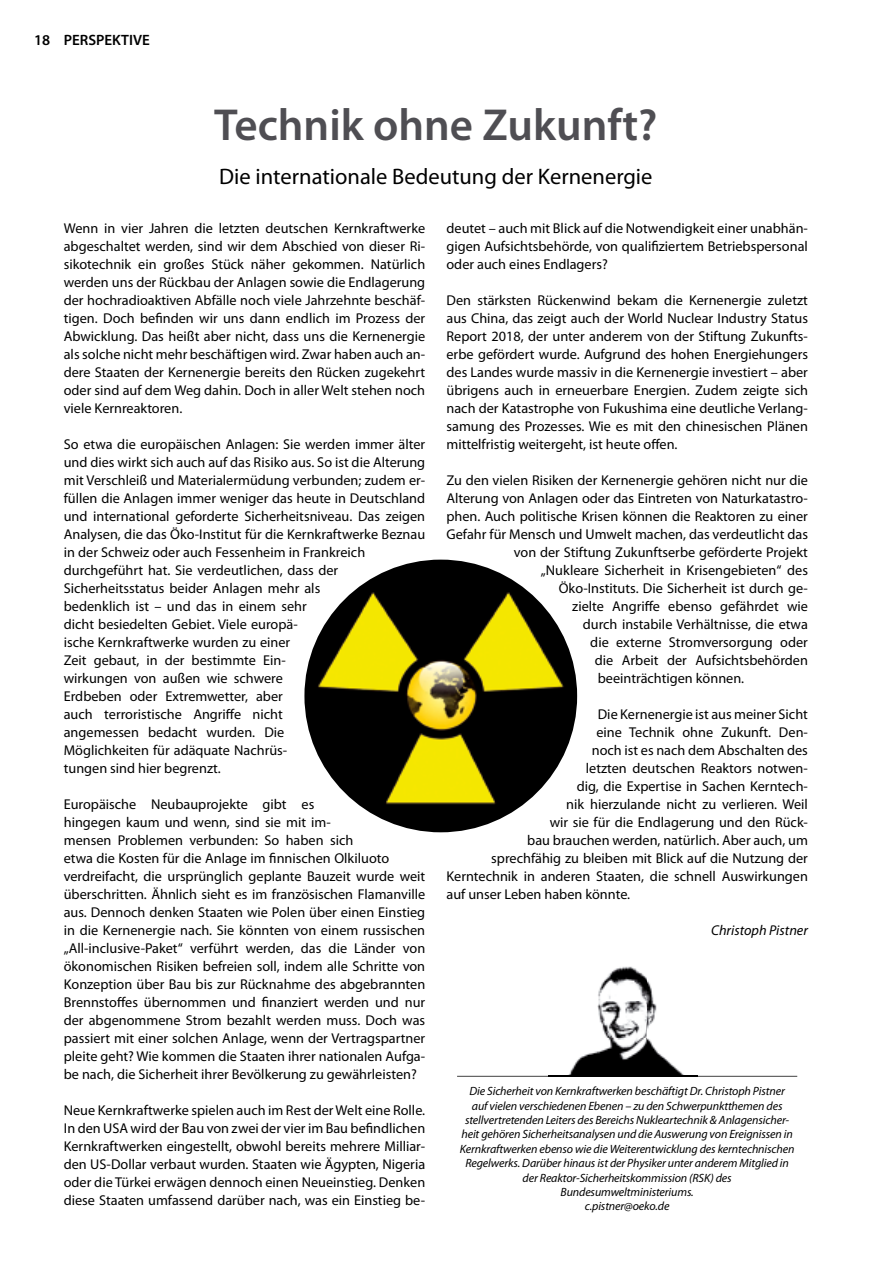
<style>
.page{position:relative;width:893px;height:1263px;background:#fff}
.page>*{position:absolute;margin:0;border:0;box-sizing:border-box;transform-origin:0 0}
.t1{font:600 45px "Myriad Pro";color:#4f4e53}
.t2{font:22.5px "Myriad Pro";color:#000}
.t3{font:600 15px "Myriad Pro";color:#000}
.t4{font:14.25px/18px "Myriad Pro";color:#000;text-align:justify}
.t5{font:italic 14.25px "Myriad Pro";color:#000}
.t6{font:italic 12px/14.4px "Myriad Pro";letter-spacing:-.01em;color:#000;text-align:center}
</style>
<div class="page">
<img style="left:548px;top:966px;width:150px;height:111px">
<hr style="left:698px;top:1076px;width:99px;height:1px;background:#000">
<hr style="left:457px;top:1076px;width:91px;height:1px;background:#000">
<img style="left:304px;top:560px;width:273px;height:272px;border-radius:136px">
<p class="t3" style="left:34px;top:31px;width:117px">18 PERSPEKTIVE</p>
<h1 class="t1" style="left:214px;top:96px;width:445px">Technik ohne Zukunft?</h1>
<h2 class="t2" style="left:219px;top:162px;width:435px">Die internationale Bedeutung der Kernenergie</h2>
<p class="t4" style="left:64px;top:219px;width:363px">Wenn in vier Jahren die letzten deutschen Kernkraftwerke abgeschaltet werden, sind wir dem Abschied von dieser Ri&shy;sikotechnik ein großes Stück näher gekommen. Natürlich werden uns der Rückbau der Anlagen sowie die Endlagerung der hochradioaktiven Abfälle noch viele Jahrzehnte beschäf&shy;tigen. Doch befinden wir uns dann endlich im Prozess der Abwicklung. Das heißt aber nicht, dass uns die Kernenergie als solche nicht mehr beschäftigen wird. Zwar haben auch an&shy;dere Staaten der Kernenergie bereits den Rücken zugekehrt oder sind auf dem Weg dahin. Doch in aller Welt stehen noch viele Kernreaktoren.</p>
<p class="t4" style="left:64px;top:435px;width:363px;text-align:left">So etwa die europäischen Anlagen: Sie werden immer älter und dies wirkt sich auch auf das Risiko aus. So ist die Alterung mit Verschleiß und Materialermüdung verbunden; zudem er&shy;füllen die Anlagen immer weniger das heute in Deutschland und international geforderte Sicherheitsniveau. Das zeigen Analysen, die das Öko-Institut für die Kernkraftwerke Beznau in der Schweiz oder auch Fessenheim in Frankreich durchgeführt hat. Sie verdeutlichen, dass der Sicherheitsstatus beider Anlagen mehr als<br>bedenklich ist – und das in einem sehr<br>dicht besiedelten Gebiet. Viele europä-<br>ische Kernkraftwerke wurden zu einer<br>Zeit gebaut, in der bestimmte Ein-<br>wirkungen von außen wie schwere<br>Erdbeben oder Extremwetter, aber<br>auch terroristische Angriffe nicht<br>angemessen bedacht wurden. Die<br>Möglichkeiten für adäquate Nachrüs-<br>tungen sind hier begrenzt.</p>
<p class="t4" style="left:64px;top:795px;width:363px;text-align:left">Europäische Neubauprojekte gibt es<br>hingegen kaum und wenn, sind sie mit im-<br>mensen Problemen verbunden: So haben sich<br>etwa die Kosten für die Anlage im finnischen Olkiluoto verdreifacht, die ursprünglich geplante Bauzeit wurde weit überschritten. Ähnlich sieht es im französischen Flamanville aus. Dennoch denken Staaten wie Polen über einen Einstieg in die Kernenergie nach. Sie könnten von einem russischen „All-inclusive-Paket“ verführt werden, das die Länder von ökonomischen Risiken befreien soll, indem alle Schritte von Konzeption über Bau bis zur Rücknahme des abgebrannten Brennstoffes übernommen und finanziert werden und nur der abgenommene Strom bezahlt werden muss. Doch was passiert mit einer solchen Anlage, wenn der Vertragspartner pleite geht? Wie kommen die Staaten ihrer nationalen Aufga&shy;be nach, die Sicherheit ihrer Bevölkerung zu gewährleisten?</p>
<p class="t4" style="left:64px;top:1101px;width:363px">Neue Kernkraftwerke spielen auch im Rest der Welt eine Rolle.<br>In den USA wird der Bau von zwei der vier im Bau befindlichen Kernkraftwerken eingestellt, obwohl bereits mehrere Milliar&shy;den US-Dollar verbaut wurden. Staaten wie Ägypten, Nigeria oder die Türkei erwägen dennoch einen Neueinstieg. Denken diese Staaten umfassend darüber nach, was ein Einstieg be-</p>
<p class="t4" style="left:446px;top:219px;width:363px">deutet – auch mit Blick auf die Notwendigkeit einer unabhän&shy;gigen Aufsichtsbehörde, von qualifiziertem Betriebspersonal oder auch eines Endlagers?</p>
<p class="t4" style="left:446px;top:291px;width:363px">Den stärksten Rückenwind bekam die Kernenergie zuletzt aus China, das zeigt auch der World Nuclear Industry Status Report 2018, der unter anderem von der Stiftung Zukunfts&shy;erbe gefördert wurde. Aufgrund des hohen Energiehungers des Landes wurde massiv in die Kernenergie investiert – aber übrigens auch in erneuerbare Energien. Zudem zeigte sich nach der Katastrophe von Fukushima eine deutliche Verlang&shy;samung des Prozesses. Wie es mit den chinesischen Plänen mittelfristig weitergeht, ist heute offen.</p>
<p class="t4" style="left:446px;top:471px;width:363px">Zu den vielen Risiken der Kernenergie gehören nicht nur die</p>
<p class="t4" style="left:446px;top:489px;width:363px">Alterung von Anlagen oder das Eintreten von Naturkatastro-</p>
<p class="t4" style="left:446px;top:507px;width:363px">phen. Auch politische Krisen können die Reaktoren zu einer</p>
<p class="t4" style="left:446px;top:525px;width:363px">Gefahr für Mensch und Umwelt machen, das verdeutlicht das</p>
<p class="t4" style="left:514px;top:543px;width:296px">von der Stiftung Zukunftserbe geförderte Projekt</p>
<p class="t4" style="left:541px;top:561px;width:269px">„Nukleare Sicherheit in Krisengebieten“ des</p>
<p class="t4" style="left:559px;top:579px;width:251px">Öko-Instituts. Die Sicherheit ist durch ge-</p>
<p class="t4" style="left:572px;top:597px;width:237px">zielte Angriffe ebenso gefährdet wie</p>
<p class="t4" style="left:583px;top:615px;width:227px">durch instabile Verhältnisse, die etwa</p>
<p class="t4" style="left:590px;top:633px;width:219px">die externe Stromversorgung oder</p>
<p class="t4" style="left:595px;top:651px;width:215px">die Arbeit der Aufsichtsbehörden</p>
<p class="t4" style="left:598px;top:669px;width:148px">beeinträchtigen können.</p>
<p class="t4" style="left:598px;top:705px;width:212px">Die Kernenergie ist aus meiner Sicht</p>
<p class="t4" style="left:596px;top:723px;width:213px">eine Technik ohne Zukunft. Den-</p>
<p class="t4" style="left:592px;top:741px;width:218px">noch ist es nach dem Abschalten des</p>
<p class="t4" style="left:586px;top:759px;width:224px">letzten deutschen Reaktors notwen-</p>
<p class="t4" style="left:577px;top:777px;width:233px">dig, die Expertise in Sachen Kerntech-</p>
<p class="t4" style="left:566px;top:795px;width:243px">nik hierzulande nicht zu verlieren. Weil</p>
<p class="t4" style="left:550px;top:813px;width:260px">wir sie für die Endlagerung und den Rück-</p>
<p class="t4" style="left:527px;top:831px;width:282px">bau brauchen werden, natürlich. Aber auch, um</p>
<p class="t4" style="left:491px;top:849px;width:318px">sprechfähig zu bleiben mit Blick auf die Nutzung der</p>
<p class="t4" style="left:446px;top:867px;width:363px">Kerntechnik in anderen Staaten, die schnell Auswirkungen</p>
<p class="t4" style="left:446px;top:885px;width:185px">auf unser Leben haben könnte.</p>
<p class="t5" style="left:711px;top:921px;width:98px">Christoph Pistner</p>
<p class="t6" style="left:460px;top:1084px;width:336px">Die Sicherheit von Kernkraftwerken beschäftigt Dr. Christoph Pistner<br>auf vielen verschiedenen Ebenen – zu den Schwerpunktthemen des stellvertretenden Leiters des Bereichs Nukleartechnik &amp; Anlagensicher&shy;heit gehören Sicherheitsanalysen und die Auswerung von Ereignissen in Kernkraftwerken ebenso wie die Weiterentwicklung des kerntechnischen Regelwerks. Darüber hinaus ist der Physiker unter anderem Mitglied in der Reaktor-Sicherheitskommission (RSK) des Bundesumweltministeriums.<br>c.pistner@oeko.de</p>
</div>
